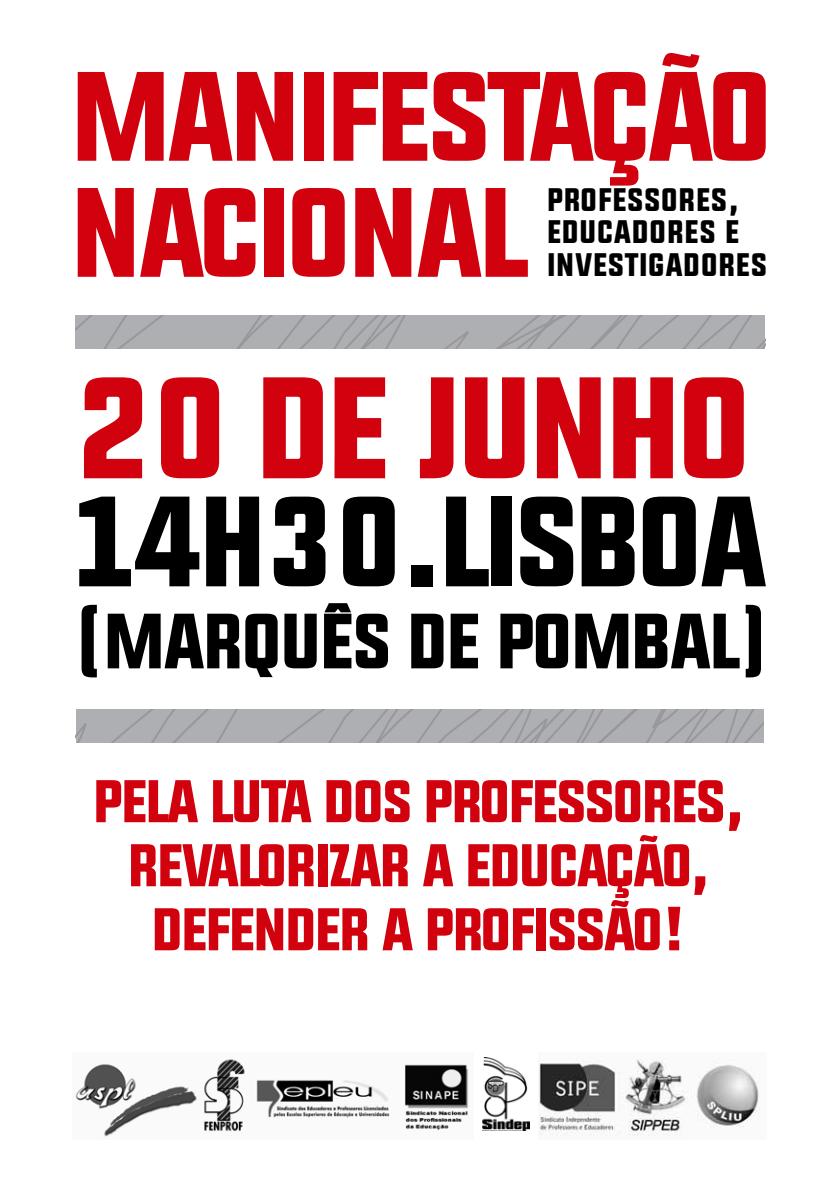
<style>
.page{position:relative;width:840px;height:1191px;background:#fff}
.page>*{position:absolute;margin:0;border:0;box-sizing:border-box;transform-origin:0 0}
.t1{font:144px "UPBOLTERS";letter-spacing:-.03em;color:#d1010e}
.t2{font:128px "UPBOLTERS";letter-spacing:-.03em;color:#000}
.t3{font:126.6px/116px "UPBOLTERS";letter-spacing:-.03em;color:#d1010e}
.t4{font:78px "UPBOLTERS";letter-spacing:-.02em;color:#000}
.t5{font:60px/64px "UPBOLTERS";letter-spacing:-.03em;color:#d1010e;text-align:center}
.t6{font:32.6px/32.6px "UPBOLTERS";letter-spacing:.02em;color:#000}
</style>
<div class="page">
<svg style="left:76px;top:709px;width:687px;height:33px;background:#abacaf"></svg>
<svg style="left:75px;top:315px;width:689px;height:33px;background:#abacaf"></svg>
<img style="left:75px;top:1059px;width:394px;height:78px">
<img style="left:538px;top:1059px;width:221px;height:77px">
<img style="left:482px;top:1057px;width:46px;height:73px">
<svg style="left:662px;top:53px;width:37px;height:15px"></svg>
<svg style="left:639px;top:835px;width:18px;height:7px"></svg>
<svg style="left:611px;top:900px;width:17px;height:7px"></svg>
<h3 class="t3" style="left:72px;top:56px;width:703px">MANIFESTAÇAO<br>NACIONAL</h3>
<p class="t6" style="left:547px;top:182px;width:221px">PROFESSORES,<br>EDUCADORES E<br>INVESTIGADORES</p>
<h1 class="t1" style="left:72px;top:340px;width:682px">20 DE JUNHO</h1>
<h2 class="t2" style="left:72px;top:463px;width:697px">14H30.LISBOA</h2>
<h3 class="t4" style="left:72px;top:593px;width:702px">(MARQUÊS DE POMBAL)</h3>
<p class="t5" style="left:94px;top:768px;width:653px">PELA LUTA DOS PROFESSORES,<br>REVALORIZAR A EDUCAÇAO,<br>DEFENDER A PROFISSAO!</p>
</div>
